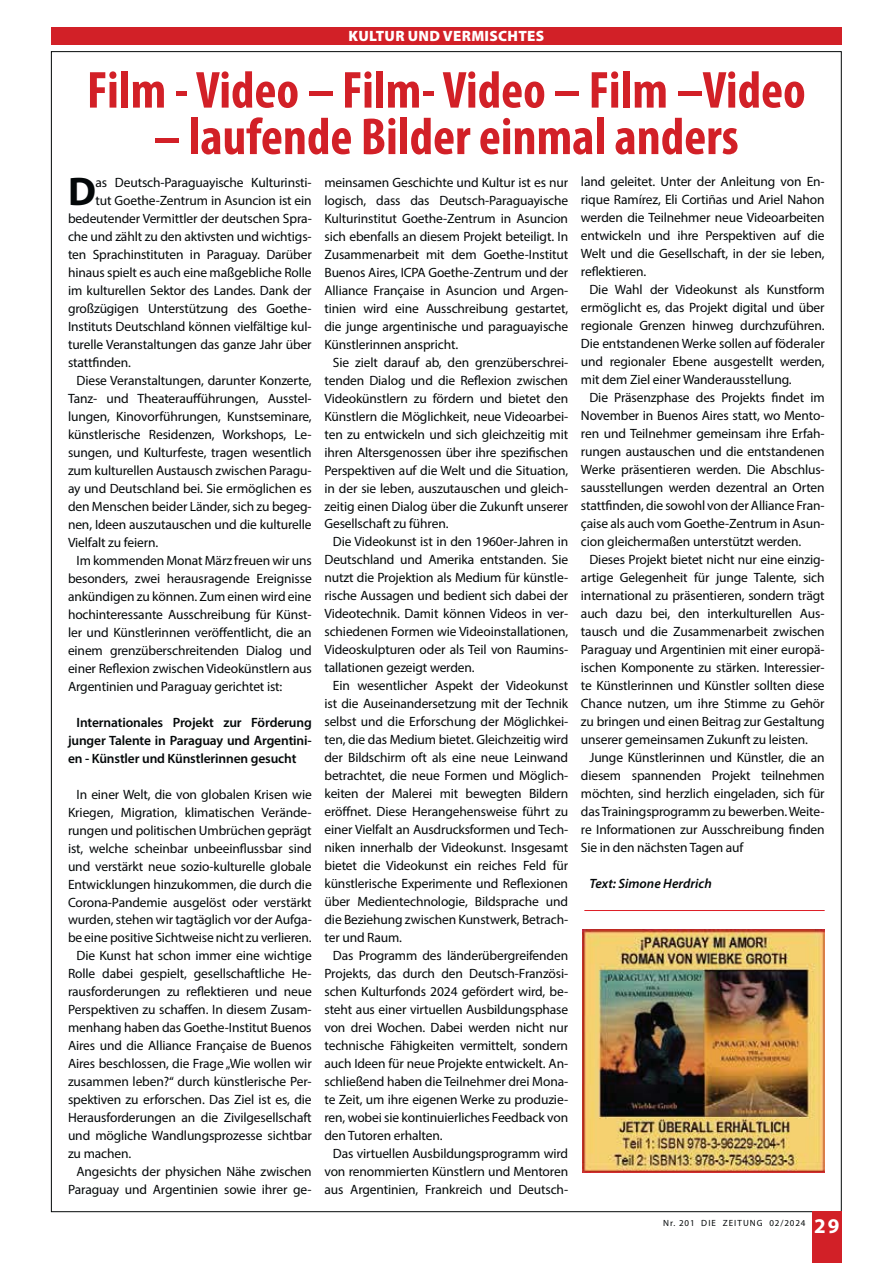
<style>
.page{position:relative;width:893px;height:1263px;background:#fff}
.page>*{position:absolute;margin:0;border:0;box-sizing:border-box;transform-origin:0 0}
.t1{font:700 condensed 52.5px "Myriad Pro";color:#d22027}
.t2{font:700 40.2px "Myriad Pro";color:#040809}
.t3{font:700 21px "Myriad Pro";color:#fff}
.t4{font:900 15px "Myriad Pro";letter-spacing:.02em;color:#fff}
.t5{font:13.5px/18px "Myriad Pro";letter-spacing:-.01em;color:#040809;text-align:justify}
.t6{font:600 13.5px/18px "Myriad Pro";letter-spacing:-.01em;color:#040809;text-align:justify}
.t7{font:italic 600 13.5px "Myriad Pro";color:#040809}
.t8{font:9px "Myriad Pro";letter-spacing:.12em;color:#040809}
</style>
<div class="page">
<div style="left:51px;top:28px;width:791px;height:17px;background:#d22027"></div>
<div style="left:812px;top:1211px;width:30px;height:52px;background:#d22027"></div>
<img style="left:582px;top:929px;width:243px;height:244px">
<hr style="left:584px;top:910px;width:241px;height:1px;background:#de1f26">
<p class="t4" style="left:348px;top:28px;width:197px">KULTUR UND VERMISCHTES</p>
<h1 class="t1" style="left:87px;top:70px;width:720px">Film - Video – Film- Video – Film –Video</h1>
<h1 class="t1" style="left:154px;top:117px;width:586px">– laufende Bilder einmal anders</h1>
<h2 class="t2" style="left:68px;top:176px;width:29px">D</h2>
<p class="t5" style="left:96px;top:174px;width:218px">as Deutsch-Paraguayische Kulturinsti-</p>
<p class="t5" style="left:581px;top:174px;width:245px">land geleitet. Unter der Anleitung von En&shy;rique Ramírez, Eli Cortiñas und Ariel Nahon werden die Teilnehmer neue Videoarbeiten entwickeln und ihre Perspektiven auf die Welt und die Gesellschaft, in der sie leben, reflektieren.</p>
<p class="t5" style="left:581px;top:282px;width:245px;text-indent:9px">Die Wahl der Videokunst als Kunstform ermöglicht es, das Projekt digital und über regionale Grenzen hinweg durchzuführen.<br>Die entstandenen Werke sollen auf föderaler und regionaler Ebene ausgestellt werden, mit dem Ziel einer Wanderausstellung.</p>
<p class="t5" style="left:581px;top:390px;width:245px;text-indent:9px">Die Präsenzphase des Projekts findet im November in Buenos Aires statt, wo Mento&shy;ren und Teilnehmer gemeinsam ihre Erfah&shy;rungen austauschen und die entstandenen Werke präsentieren werden. Die Abschlus&shy;sausstellungen werden dezentral an Orten stattfinden, die sowohl von der Alliance Fran&shy;çaise als auch vom Goethe-Zentrum in Asun&shy;cion gleichermaßen unterstützt werden.</p>
<p class="t5" style="left:581px;top:552px;width:245px;text-indent:9px">Dieses Projekt bietet nicht nur eine einzig&shy;artige Gelegenheit für junge Talente, sich international zu präsentieren, sondern trägt auch dazu bei, den interkulturellen Aus&shy;tausch und die Zusammenarbeit zwischen Paraguay und Argentinien mit einer europä&shy;ischen Komponente zu stärken. Interessier&shy;te Künstlerinnen und Künstler sollten diese Chance nutzen, um ihre Stimme zu Gehör zu bringen und einen Beitrag zur Gestaltung unserer gemeinsamen Zukunft zu leisten.</p>
<p class="t5" style="left:581px;top:749px;width:245px;text-indent:9px">Junge Künstlerinnen und Künstler, die an diesem spannenden Projekt teilnehmen möchten, sind herzlich eingeladen, sich für das Trainingsprogramm zu bewerben. Weite&shy;re Informationen zur Ausschreibung finden Sie in den nächsten Tagen auf</p>
<p class="t7" style="left:589px;top:875px;width:124px">Text: Simone Herdrich</p>
<p class="t5" style="left:324px;top:174px;width:245px">meinsamen Geschichte und Kultur ist es nur logisch, dass das Deutsch-Paraguayische Kulturinstitut Goethe-Zentrum in Asuncion sich ebenfalls an diesem Projekt beteiligt. In Zusammenarbeit mit dem Goethe-Institut Buenos Aires, ICPA Goethe-Zentrum und der Alliance Française in Asuncion und Argen&shy;tinien wird eine Ausschreibung gestartet, die junge argentinische und paraguayische Künstlerinnen anspricht.</p>
<p class="t5" style="left:324px;top:354px;width:245px;text-indent:8px">Sie zielt darauf ab, den grenzüberschrei&shy;tenden Dialog und die Reflexion zwischen Videokünstlern zu fördern und bietet den Künstlern die Möglichkeit, neue Videoarbei&shy;ten zu entwickeln und sich gleichzeitig mit ihren Altersgenossen über ihre spezifischen Perspektiven auf die Welt und die Situation, in der sie leben, auszutauschen und gleich&shy;zeitig einen Dialog über die Zukunft unserer Gesellschaft zu führen.</p>
<p class="t5" style="left:324px;top:534px;width:245px;text-indent:8px">Die Videokunst ist in den 1960er-Jahren in Deutschland und Amerika entstanden. Sie nutzt die Projektion als Medium für künstle&shy;rische Aussagen und bedient sich dabei der Videotechnik. Damit können Videos in ver&shy;schiedenen Formen wie Videoinstallationen, Videoskulpturen oder als Teil von Raumins&shy;tallationen gezeigt werden.</p>
<p class="t5" style="left:324px;top:678px;width:245px;text-indent:8px">Ein wesentlicher Aspekt der Videokunst ist die Auseinandersetzung mit der Technik selbst und die Erforschung der Möglichkei&shy;ten, die das Medium bietet. Gleichzeitig wird der Bildschirm oft als eine neue Leinwand betrachtet, die neue Formen und Möglich&shy;keiten der Malerei mit bewegten Bildern eröffnet. Diese Herangehensweise führt zu einer Vielfalt an Ausdrucksformen und Tech&shy;niken innerhalb der Videokunst. Insgesamt bietet die Videokunst ein reiches Feld für künstlerische Experimente und Reflexionen über Medientechnologie, Bildsprache und die Beziehung zwischen Kunstwerk, Betrach&shy;ter und Raum.</p>
<p class="t5" style="left:324px;top:948px;width:245px;text-indent:8px">Das Programm des länderübergreifenden Projekts, das durch den Deutsch-Französi&shy;schen Kulturfonds 2024 gefördert wird, be&shy;steht aus einer virtuellen Ausbildungsphase von drei Wochen. Dabei werden nicht nur technische Fähigkeiten vermittelt, sondern auch Ideen für neue Projekte entwickelt. An&shy;schließend haben die Teilnehmer drei Mona&shy;te Zeit, um ihre eigenen Werke zu produzie&shy;ren, wobei sie kontinuierliches Feedback von den Tutoren erhalten.</p>
<p class="t5" style="left:324px;top:1145px;width:245px;text-indent:8px">Das virtuellen Ausbildungsprogramm wird von renommierten Künstlern und Mentoren aus Argentinien, Frankreich und Deutsch-</p>
<p class="t5" style="left:96px;top:192px;width:218px">tut Goethe-Zentrum in Asuncion ist ein</p>
<p class="t5" style="left:68px;top:210px;width:245px">bedeutender Vermittler der deutschen Spra-</p>
<p class="t5" style="left:68px;top:228px;width:245px">che und zählt zu den aktivsten und wichtigs-</p>
<p class="t5" style="left:68px;top:246px;width:245px">ten Sprachinstituten in Paraguay. Darüber</p>
<p class="t5" style="left:68px;top:264px;width:245px">hinaus spielt es auch eine maßgebliche Rolle</p>
<p class="t5" style="left:68px;top:282px;width:245px">im kulturellen Sektor des Landes. Dank der</p>
<p class="t5" style="left:68px;top:300px;width:245px">großzügigen Unterstützung des Goethe-</p>
<p class="t5" style="left:68px;top:318px;width:245px">Instituts Deutschland können vielfältige kul-</p>
<p class="t5" style="left:68px;top:336px;width:245px">turelle Veranstaltungen das ganze Jahr über</p>
<p class="t5" style="left:68px;top:354px;width:65px">stattfinden.</p>
<p class="t5" style="left:77px;top:372px;width:237px">Diese Veranstaltungen, darunter Konzerte,</p>
<p class="t5" style="left:68px;top:390px;width:245px">Tanz- und Theateraufführungen, Ausstel-</p>
<p class="t5" style="left:68px;top:408px;width:245px">lungen, Kinovorführungen, Kunstseminare,</p>
<p class="t5" style="left:68px;top:426px;width:245px">künstlerische Residenzen, Workshops, Le-</p>
<p class="t5" style="left:68px;top:444px;width:245px">sungen, und Kulturfeste, tragen wesentlich</p>
<p class="t5" style="left:68px;top:462px;width:245px">zum kulturellen Austausch zwischen Paragu-</p>
<p class="t5" style="left:68px;top:480px;width:245px">ay und Deutschland bei. Sie ermöglichen es</p>
<p class="t5" style="left:68px;top:498px;width:245px">den Menschen beider Länder, sich zu begeg-</p>
<p class="t5" style="left:68px;top:516px;width:245px">nen, Ideen auszutauschen und die kulturelle</p>
<p class="t5" style="left:68px;top:534px;width:92px">Vielfalt zu feiern.</p>
<p class="t5" style="left:77px;top:552px;width:237px">Im kommenden Monat März freuen wir uns</p>
<p class="t5" style="left:68px;top:570px;width:245px">besonders, zwei herausragende Ereignisse</p>
<p class="t5" style="left:68px;top:588px;width:245px">ankündigen zu können. Zum einen wird eine</p>
<p class="t5" style="left:68px;top:606px;width:245px">hochinteressante Ausschreibung für Künst-</p>
<p class="t5" style="left:68px;top:624px;width:245px">ler und Künstlerinnen veröffentlicht, die an</p>
<p class="t5" style="left:68px;top:642px;width:245px">einem grenzüberschreitenden Dialog und</p>
<p class="t5" style="left:68px;top:660px;width:245px">einer Reflexion zwischen Videokünstlern aus</p>
<p class="t5" style="left:68px;top:678px;width:216px">Argentinien und Paraguay gerichtet ist:</p>
<p class="t6" style="left:68px;top:714px;width:245px;text-indent:9px">Internationales Projekt zur Förderung junger Talente in Paraguay und Argentini&shy;en - Künstler und Künstlerinnen gesucht</p>
<p class="t5" style="left:77px;top:786px;width:237px">In einer Welt, die von globalen Krisen wie</p>
<p class="t5" style="left:68px;top:804px;width:245px">Kriegen, Migration, klimatischen Verände-</p>
<p class="t5" style="left:68px;top:822px;width:245px">rungen und politischen Umbrüchen geprägt</p>
<p class="t5" style="left:68px;top:840px;width:245px">ist, welche scheinbar unbeeinflussbar sind</p>
<p class="t5" style="left:68px;top:858px;width:245px">und verstärkt neue sozio-kulturelle globale</p>
<p class="t5" style="left:68px;top:876px;width:245px">Entwicklungen hinzukommen, die durch die</p>
<p class="t5" style="left:68px;top:894px;width:245px">Corona-Pandemie ausgelöst oder verstärkt</p>
<p class="t5" style="left:68px;top:912px;width:245px">wurden, stehen wir tagtäglich vor der Aufga-</p>
<p class="t5" style="left:68px;top:930px;width:245px">be eine positive Sichtweise nicht zu verlieren.</p>
<p class="t5" style="left:77px;top:948px;width:237px">Die Kunst hat schon immer eine wichtige</p>
<p class="t5" style="left:68px;top:966px;width:245px">Rolle dabei gespielt, gesellschaftliche He-</p>
<p class="t5" style="left:68px;top:984px;width:245px">rausforderungen zu reflektieren und neue</p>
<p class="t5" style="left:68px;top:1002px;width:245px">Perspektiven zu schaffen. In diesem Zusam-</p>
<p class="t5" style="left:68px;top:1020px;width:245px">menhang haben das Goethe-Institut Buenos</p>
<p class="t5" style="left:68px;top:1038px;width:245px">Aires und die Alliance Française de Buenos</p>
<p class="t5" style="left:68px;top:1056px;width:245px">Aires beschlossen, die Frage „Wie wollen wir</p>
<p class="t5" style="left:68px;top:1074px;width:245px">zusammen leben?“ durch künstlerische Per-</p>
<p class="t5" style="left:68px;top:1092px;width:245px">spektiven zu erforschen. Das Ziel ist es, die</p>
<p class="t5" style="left:68px;top:1110px;width:245px">Herausforderungen an die Zivilgesellschaft</p>
<p class="t5" style="left:68px;top:1128px;width:245px">und mögliche Wandlungsprozesse sichtbar</p>
<p class="t5" style="left:68px;top:1146px;width:65px">zu machen.</p>
<p class="t5" style="left:77px;top:1164px;width:237px">Angesichts der physichen Nähe zwischen</p>
<p class="t5" style="left:68px;top:1182px;width:245px">Paraguay und Argentinien sowie ihrer ge-</p>
<p class="t8" style="left:663px;top:1219px;width:144px">Nr. 201 DIE ZEITUNG 02/2024</p>
<h3 class="t3" style="left:814px;top:1218px;width:27px">29</h3>
</div>
